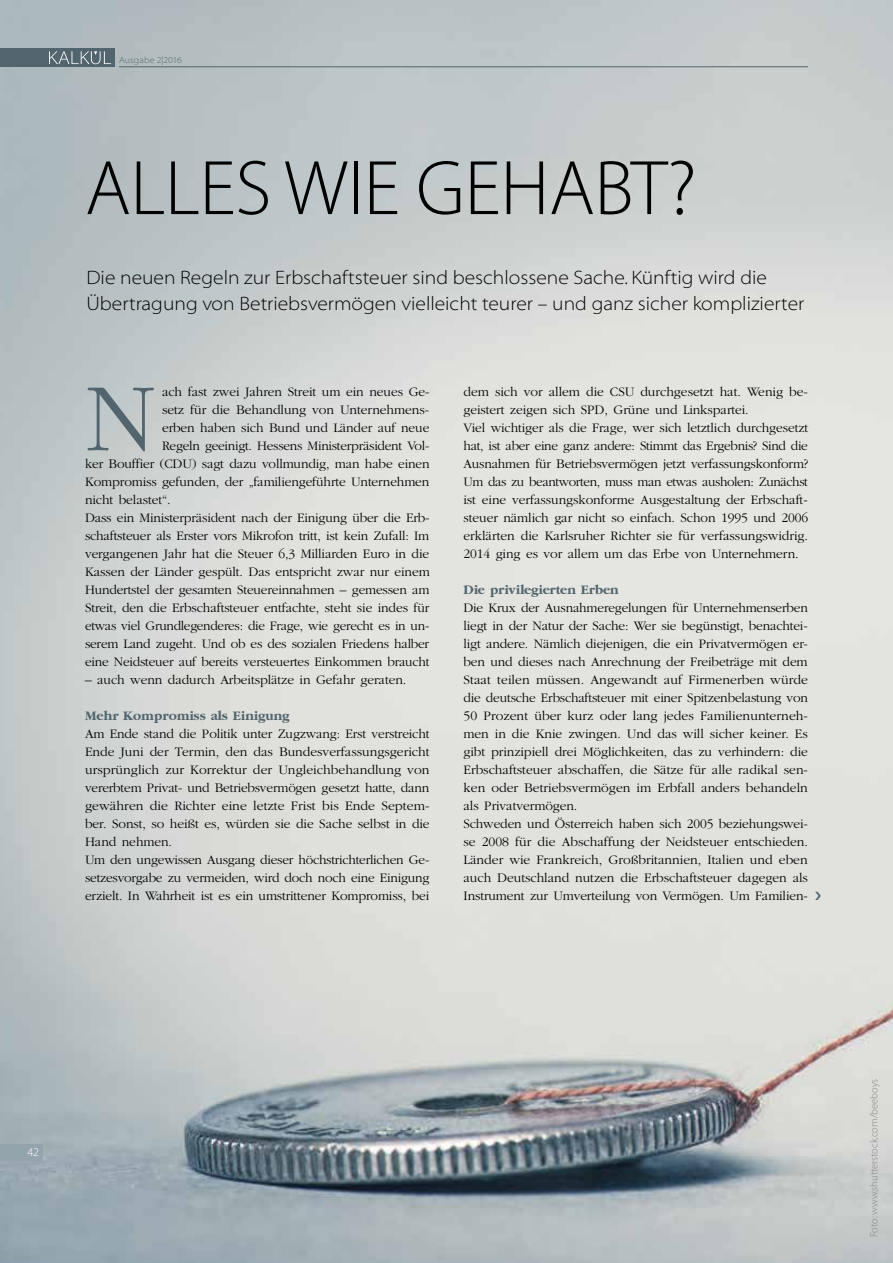
<style>
.page{position:relative;width:893px;height:1263px;background:#fff}
.page>*{position:absolute;margin:0;border:0;box-sizing:border-box;transform-origin:0 0}
.t1{font:300 100.2px "Garamond";color:#52646d}
.t2{font:78px "Myriad MM 215 600";letter-spacing:-.005em;color:#000}
.t3{font:19.5px/25.5px "Myriad MM 215 700";color:#000}
.t4{font:300 13.5px/18px "Garamond";letter-spacing:-.01em;color:#000}
.t5{font:700 13.5px "Garamond";letter-spacing:-.005em;color:#52646d}
.t6{font:12px "Myriad MM 215 600";color:#fff}
.t7{font:10.5px "Myriad MM 215 600";color:#878787}
.t8{font:9px "Myriad MM 215 700";letter-spacing:.005em;color:#52646d}
.s1{color:#52646d}
</style>
<div class="page">
<img style="left:0;top:0;width:893px;height:1263px">
<hr style="left:119px;top:67px;width:689px;height:1px;background:#52646d">
<div style="left:0;top:49px;width:114px;height:18px;background:#52646d"></div>
<svg style="left:49px;top:51px;width:62px;height:13px"></svg>
<div style="left:0;top:1144px;width:42px;height:16px;background:#94a4ad"></div>
<p class="t8" style="left:119px;top:56px;width:64px">Ausgabe 2|2016</p>
<h2 class="t2" style="left:85px;top:150px;width:613px">ALLES WIE GEHABT?</h2>
<h3 class="t3" style="left:86px;top:266px;width:719px">Die neuen Regeln zur Erbschaftsteuer sind beschlossene Sache. Künftig wird die<br>Übertragung von Betriebsvermögen vielleicht teurer – und ganz sicher komplizierter</h3>
<h1 class="t1" style="left:85px;top:366px;width:72px">N</h1>
<p class="t4" style="left:162px;top:383px;width:269px">ach fast zwei Jahren Streit um ein neues Ge-</p>
<p class="t4" style="left:162px;top:401px;width:269px">setz für die Behandlung von Unternehmens-</p>
<p class="t4" style="left:162px;top:419px;width:269px">erben haben sich Bund und Länder auf neue</p>
<p class="t4" style="left:162px;top:437px;width:269px">Regeln geeinigt. Hessens Ministerpräsident Vol-</p>
<p class="t4" style="left:85px;top:455px;width:346px">ker Bouffier (CDU) sagt dazu vollmundig, man habe einen</p>
<p class="t4" style="left:85px;top:473px;width:346px">Kompromiss gefunden, der „familiengeführte Unternehmen</p>
<p class="t4" style="left:85px;top:491px;width:87px">nicht belastet“.</p>
<p class="t4" style="left:85px;top:509px;width:346px">Dass ein Ministerpräsident nach der Einigung über die Erb-</p>
<p class="t4" style="left:85px;top:527px;width:346px">schaftsteuer als Erster vors Mikrofon tritt, ist kein Zufall: Im</p>
<p class="t4" style="left:85px;top:545px;width:346px">vergangenen Jahr hat die Steuer 6,3 Milliarden Euro in die</p>
<p class="t4" style="left:85px;top:563px;width:346px">Kassen der Länder gespült. Das entspricht zwar nur einem</p>
<p class="t4" style="left:85px;top:581px;width:346px">Hundertstel der gesamten Steuereinnahmen – gemessen am</p>
<p class="t4" style="left:85px;top:599px;width:346px">Streit, den die Erbschaftsteuer entfachte, steht sie indes für</p>
<p class="t4" style="left:85px;top:617px;width:346px">etwas viel Grundlegenderes: die Frage, wie gerecht es in un-</p>
<p class="t4" style="left:85px;top:635px;width:346px">serem Land zugeht. Und ob es des sozialen Friedens halber</p>
<p class="t4" style="left:85px;top:653px;width:346px">eine Neidsteuer auf bereits versteuertes Einkommen braucht</p>
<p class="t4" style="left:85px;top:671px;width:323px">– auch wenn dadurch Arbeitsplätze in Gefahr geraten.</p>
<p class="t5" style="left:85px;top:709px;width:206px">Mehr Kompromiss als Einigung</p>
<p class="t4" style="left:85px;top:725px;width:346px">Am Ende stand die Politik unter Zugzwang: Erst verstreicht Ende Juni der Termin, den das Bundesverfassungsgericht ursprünglich zur Korrektur der Ungleichbehandlung von vererbtem Privat- und Betriebsvermögen gesetzt hatte, dann gewähren die Richter eine letzte Frist bis Ende Septem&shy;ber. Sonst, so heißt es, würden sie die Sache selbst in die Hand nehmen.<br>Um den ungewissen Ausgang dieser höchstrichterlichen Ge&shy;setzesvorgabe zu vermeiden, wird doch noch eine Einigung erzielt. In Wahrheit ist es ein umstrittener Kompromiss, bei</p>
<p class="t4" style="left:463px;top:383px;width:346px">dem sich vor allem die CSU durchgesetzt hat. Wenig be&shy;geistert zeigen sich SPD, Grüne und Linkspartei.<br>Viel wichtiger als die Frage, wer sich letztlich durchgesetzt hat, ist aber eine ganz andere: Stimmt das Ergebnis? Sind die Ausnahmen für Betriebsvermögen jetzt verfassungskonform?<br>Um das zu beantworten, muss man etwas ausholen: Zunächst ist eine verfassungskonforme Ausgestaltung der Erbschaft&shy;steuer nämlich gar nicht so einfach. Schon 1995 und 2006 erklärten die Karlsruher Richter sie für verfassungswidrig.<br>2014 ging es vor allem um das Erbe von Unternehmern.</p>
<p class="t5" style="left:463px;top:583px;width:157px">Die privilegierten Erben</p>
<p class="t4" style="left:463px;top:599px;width:359px">Die Krux der Ausnahmeregelungen für Unternehmenserben liegt in der Natur der Sache: Wer sie begünstigt, benachtei&shy;ligt andere. Nämlich diejenigen, die ein Privatvermögen er&shy;ben und dieses nach Anrechnung der Freibeträge mit dem Staat teilen müssen. Angewandt auf Firmenerben würde die deutsche Erbschaftsteuer mit einer Spitzenbelastung von 50 Prozent über kurz oder lang jedes Familienunterneh&shy;men in die Knie zwingen. Und das will sicher keiner. Es gibt prinzipiell drei Möglichkeiten, das zu verhindern: die Erbschaftsteuer abschaffen, die Sätze für alle radikal sen&shy;ken oder Betriebsvermögen im Erbfall anders behandeln als Privatvermögen.<br>Schweden und Österreich haben sich 2005 beziehungswei&shy;se 2008 für die Abschaffung der Neidsteuer entschieden.<br>Länder wie Frankreich, Großbritannien, Italien und eben auch Deutschland nutzen die Erbschaftsteuer dagegen als Instrument zur Umverteilung von Vermögen. Um Familien- <span class="s1">❯</span></p>
<p class="t6" style="left:27px;top:1146px;width:13px">42</p>
<p class="t7" style="left:869px;top:1237px;width:160px;rotate:-90deg">Foto: www.shutterstock.com/beeboys</p>
</div>
